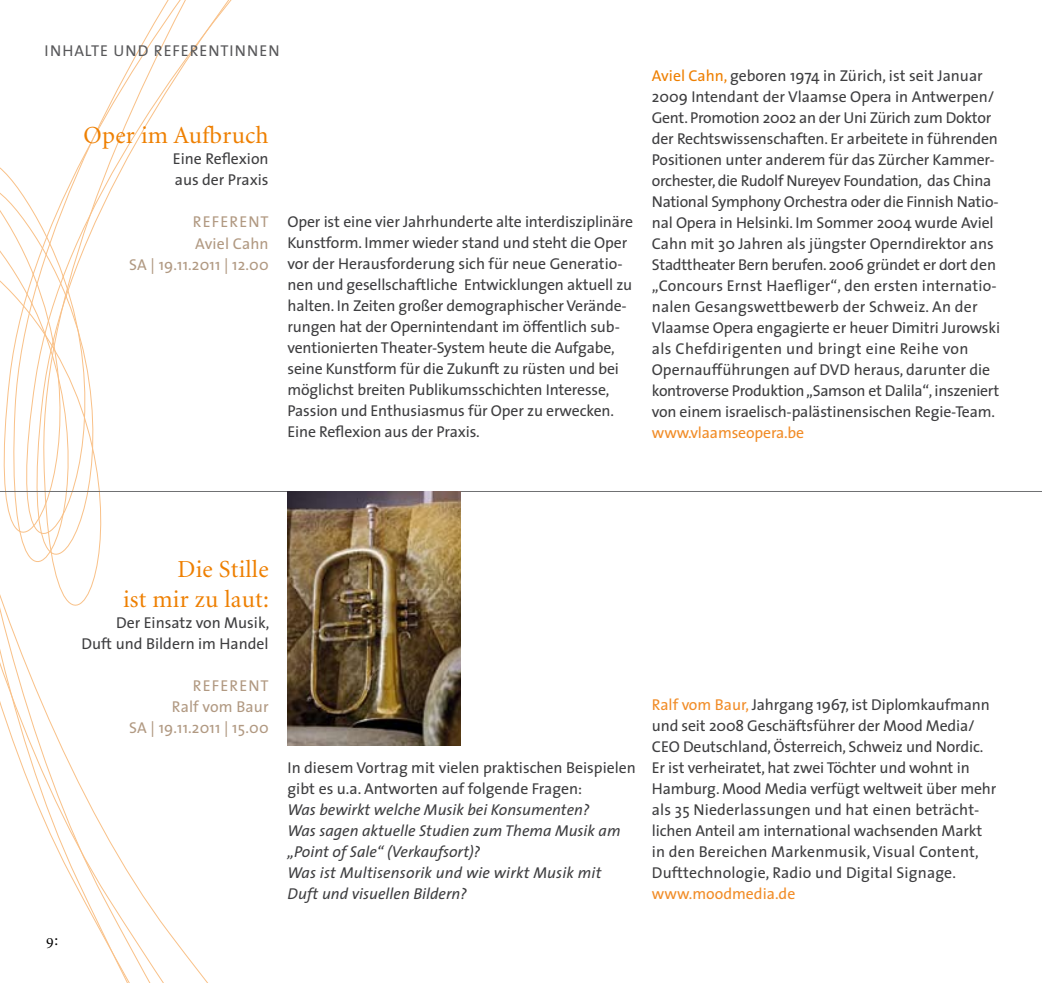
<style>
.page{position:relative;width:1042px;height:983px;background:#fff}
.page>*{position:absolute;margin:0;border:0;box-sizing:border-box;transform-origin:0 0}
.t1{font:24.5px/29.8px "Minion";letter-spacing:.01em;color:#ee7f00;text-align:right}
.t2{font:15.75px/21px "The Sans";letter-spacing:-.01em;color:#3e3e40}
.t3{font:italic 15.75px/21px "The Sans";color:#3e3e40}
.t4{font:15.75px/21px "The Sans";letter-spacing:.01em;color:#b19982;text-align:right}
.t5{font:15.75px "The Sans";color:#f18c27}
.t6{font:15.75px "The Sans";color:#58585a}
.t7{font:15.75px "Minion";color:#000}
.s1{color:#ee7f00}
.s2{color:#f18c27}
</style>
<div class="page">
<svg style="left:0;top:0;width:461px;height:982px"></svg>
<hr style="left:0;top:491px;width:1042px;height:1px;background:#707173">
<img style="left:287px;top:491px;width:174px;height:254px">
<p class="t6" style="left:45px;top:38px;width:16px">Inhalte</p>
<p class="t6" style="left:113px;top:38px;width:13px">und</p>
<p class="t6" style="left:154px;top:38px;width:20px">Referent</p>
<p class="t6" style="left:229px;top:38px;width:17px">Innen</p>
<h1 class="t1" style="left:84px;top:122px;width:187px">Oper im Aufbruch</h1>
<p class="t2" style="left:173px;top:148px;width:97px">Eine Reflexion aus der Praxis</p>
<p class="t4" style="left:129px;top:211px;width:141px">REFERENT<br>Aviel Cahn<br>SA | 19.11.2011 | 12.00</p>
<p class="t2" style="left:287px;top:211px;width:347px">Oper ist eine vier Jahrhunderte alte interdisziplinäre Kunstform. Immer wieder stand und steht die Oper vor der Herausforderung sich für neue Generatio&shy;nen und gesellschaftliche Entwicklungen aktuell zu halten. In Zeiten großer demographischer Verände&shy;rungen hat der Opernintendant im öffentlich sub&shy;ventionierten Theater-System heute die Aufgabe, seine Kunstform für die Zukunft zu rüsten und bei möglichst breiten Publikumsschichten Interesse, Passion und Enthusiasmus für Oper zu erwecken.<br>Eine Reflexion aus der Praxis.</p>
<p class="t2" style="left:652px;top:64px;width:350px"><span class="s1">Aviel Cahn,</span> geboren 1974 in Zürich, ist seit Januar 2009 Intendant der Vlaamse Opera in Antwerpen/ Gent. Promotion 2002 an der Uni Zürich zum Doktor der Rechtswissenschaften. Er arbeitete in führenden Positionen unter anderem für das Zürcher Kammer&shy;orchester, die Rudolf Nureyev Foundation, das China National Symphony Orchestra oder die Finnish Natio&shy;nal Opera in Helsinki. Im Sommer 2004 wurde Aviel Cahn mit 30 Jahren als jüngster Operndirektor ans Stadttheater Bern berufen. 2006 gründet er dort den „Concours Ernst Haefliger“, den ersten internatio&shy;nalen Gesangswettbewerb der Schweiz. An der Vlaamse Opera engagierte er heuer Dimitri Jurowski als Chefdirigenten und bringt eine Reihe von Opernaufführungen auf DVD heraus, darunter die kontroverse Produktion „Samson et Dalila“, inszeniert von einem israelisch-palästinensischen Regie-Team.</p>
<p class="t5" style="left:652px;top:419px;width:154px">www.vlaamseopera.be</p>
<p class="t7" style="left:46px;top:933px;width:13px">9:</p>
<h1 class="t1" style="left:123px;top:555px;width:147px">Die Stille<br>ist mir zu laut:</h1>
<p class="t2" style="left:81px;top:611px;width:190px;text-align:right">Der Einsatz von Musik,<br>Duft und Bildern im Handel</p>
<p class="t4" style="left:129px;top:674px;width:141px">REFERENT<br>Ralf vom Baur<br>SA | 19.11.2011 | 15.00</p>
<p class="t2" style="left:287px;top:756px;width:350px">In diesem Vortrag mit vielen praktischen Beispielen gibt es u.a. Antworten auf folgende Fragen:</p>
<p class="t3" style="left:287px;top:798px;width:334px">Was bewirkt welche Musik bei Konsumenten?<br>Was sagen aktuelle Studien zum Thema Musik am „Point of Sale“ (Verkaufsort)?<br>Was ist Multisensorik und wie wirkt Musik mit Duft und visuellen Bildern?</p>
<p class="t2" style="left:652px;top:693px;width:346px"><span class="s2">Ralf vom Baur,</span> Jahrgang 1967, ist Diplomkaufmann und seit 2008 Geschäftsführer der Mood Media/ CEO Deutschland, Österreich, Schweiz und Nordic.<br>Er ist verheiratet, hat zwei Töchter und wohnt in Hamburg. Mood Media verfügt weltweit über mehr als 35 Niederlassungen und hat einen beträcht&shy;lichen Anteil am international wachsenden Markt in den Bereichen Markenmusik, Visual Content, Dufttechnologie, Radio und Digital Signage.</p>
<p class="t5" style="left:652px;top:880px;width:145px">www.moodmedia.de</p>
</div>
